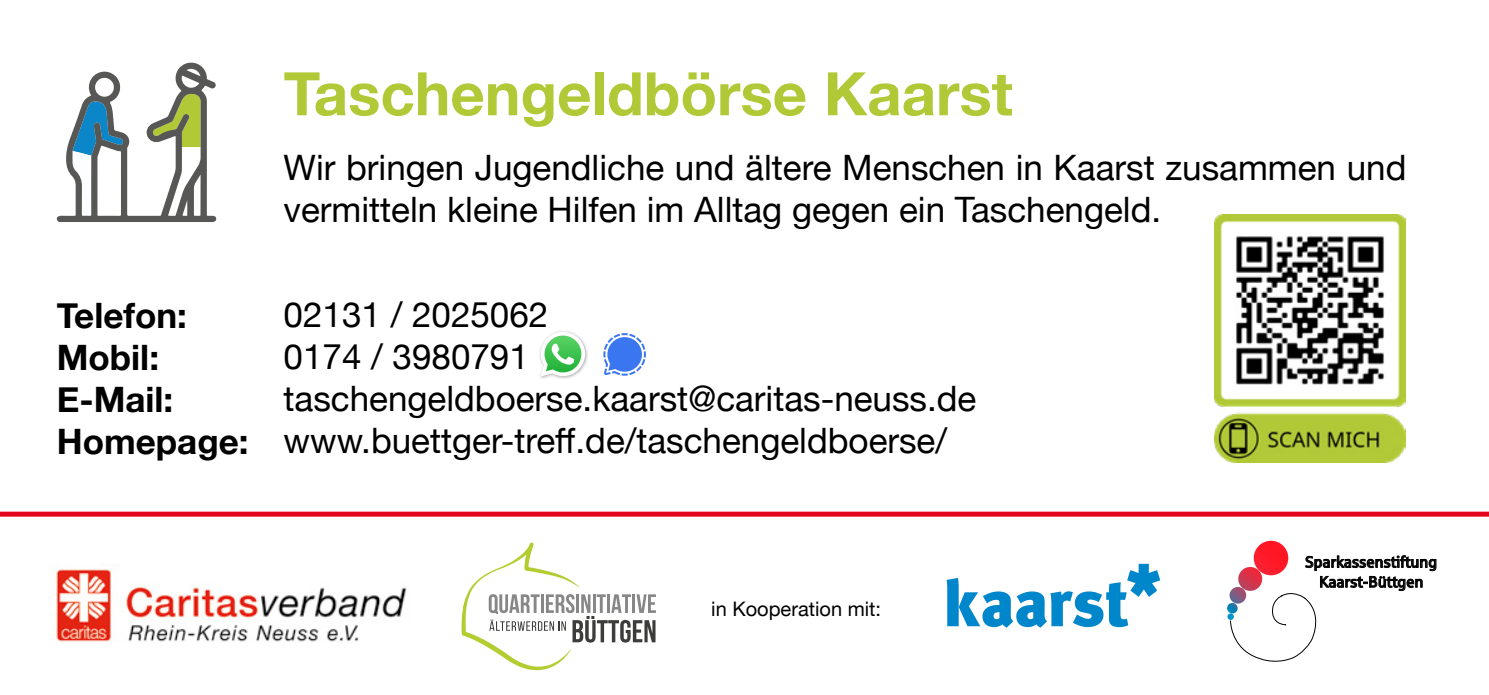
<style>
.page{position:relative;width:1489px;height:695px;background:#fff}
.page>*{position:absolute;margin:0;border:0;box-sizing:border-box;transform-origin:0 0}
.t1{font:700 60px "Helvetica Neue";color:#b1c837}
.t2{font:35px/42px "Helvetica Neue";color:#000}
.t3{font:700 35px/42px "Helvetica Neue";color:#000}
.t4{font:20px "Helvetica Neue";color:#000}
.t5{font:15.5px/19.8px "Sparkasse Rg";letter-spacing:-.01em;color:#000;text-align:center}
</style>
<div class="page">
<div style="left:0;top:511px;width:1488px;height:5px;background:#e3051b"></div>
<img style="left:56px;top:569px;width:351px;height:74px">
<svg style="left:461px;top:542px;width:195px;height:128px"></svg>
<svg style="left:946px;top:563px;width:214px;height:64px"></svg>
<svg style="left:1305px;top:555px;width:130px;height:15px"></svg>
<svg style="left:1253px;top:540px;width:35px;height:35px"></svg>
<svg style="left:1238px;top:567px;width:23px;height:23px"></svg>
<svg style="left:1227px;top:576px;width:195px;height:86px"></svg>
<img style="left:1214px;top:214px;width:191px;height:248px">
<img style="left:539px;top:330px;width:49px;height:49px">
<svg style="left:540px;top:332px;width:45px;height:44px"></svg>
<svg style="left:603px;top:333px;width:43px;height:42px"></svg>
<svg style="left:57px;top:62px;width:159px;height:160px"></svg>
<p class="t3" style="left:57px;top:295px;width:193px">Telefon:<br>Mobil:<br>E-Mail:<br>Homepage:</p>
<h1 class="t1" style="left:283px;top:47px;width:730px">Taschengeldbörse Kaarst</h1>
<p class="t2" style="left:283px;top:149px;width:1124px">Wir bringen Jugendliche und ältere Menschen in Kaarst zusammen und vermitteln kleine Hilfen im Alltag gegen ein Taschengeld.</p>
<p class="t2" style="left:283px;top:295px;width:694px">02131 / 2025062<br>0174 / 3980791 taschengeldboerse.kaarst@caritas-neuss.de www.buettger-treff.de/taschengeldboerse/</p>
<p class="t4" style="left:711px;top:594px;width:171px">in Kooperation mit:</p>
<p class="t5" style="left:1305px;top:551px;width:133px">Sparkassenstiftung<br>Kaarst-Büttgen</p>
</div>
